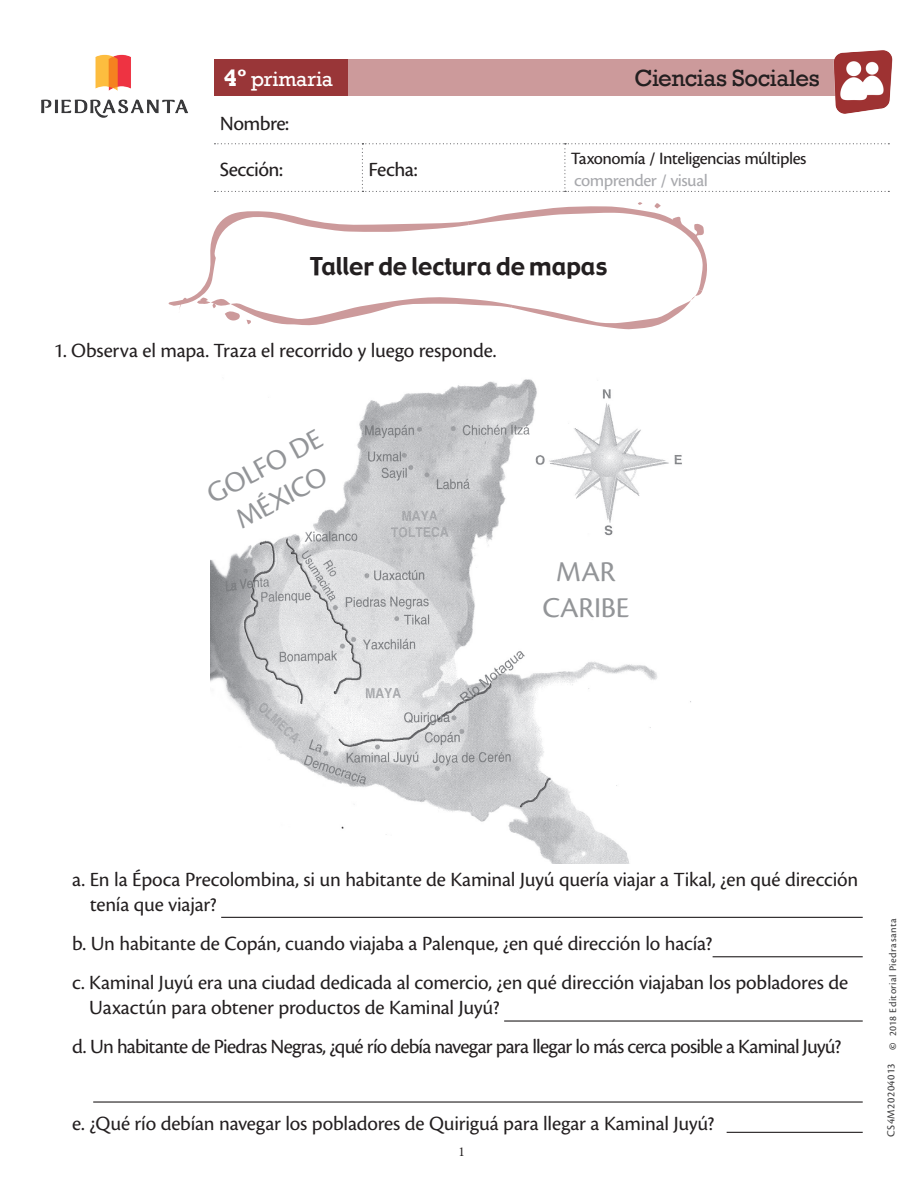
<style>
.page{position:relative;width:918px;height:1188px;background:#fff}
.page>*{position:absolute;margin:0;border:0;box-sizing:border-box;transform-origin:0 0}
.t1{font:29.85px "Cronos Pro";letter-spacing:-.005em;color:#939598}
.t2{font:24px "Gadget";color:#231f20}
.t3{font:24px "Rockwell";letter-spacing:-.02em;color:#231f20}
.t4{font:21px/25.2px "Cronos Pro";letter-spacing:-.01em;color:#231f20}
.t5{font:21px "Cronos Pro";letter-spacing:-.04em;color:#231f20}
.t6{font:21px/45.5px "Cronos Pro Capt";letter-spacing:-.03em;color:#231f20}
.t7{font:21px "Rockwell";letter-spacing:-.005em;color:#fff}
.t8{font:18px "Cronos Pro Capt";letter-spacing:-.03em;color:#231f20}
.Nombre_alumno{font:18px "Cronos Pro Capt";letter-spacing:-.03em;color:#a8a9ad}
.t9{font:13.5px "Minion Pro";color:#231f20}
._2014_Editorial_Pie{font:11.25px "Cronos Pro Capt";letter-spacing:.04em;color:#3e3e3f}
.t10{font:10.5px "Cronos Pro Capt";letter-spacing:.04em;color:#3e3e3f}
.s1{font-weight:700;font-size:24px}
.s2{font-family:"Cronos Pro";font-weight:700}
</style>
<div class="page">
<svg style="left:214px;top:59px;width:616px;height:37px;background:#c08485"></svg>
<svg style="left:214px;top:143px;width:675px;height:49px"></svg>
<img style="left:41px;top:54px;width:147px;height:64px">
<img style="left:830px;top:50px;width:63px;height:64px">
<svg style="left:168px;top:202px;width:539px;height:128px"></svg>
<hr style="left:221px;top:917px;width:642px;height:1px;background:#231f20">
<hr style="left:713px;top:956px;width:150px;height:1px;background:#231f20">
<hr style="left:504px;top:1020px;width:359px;height:2px;background:#231f20">
<hr style="left:727px;top:1132px;width:136px;height:1px;background:#231f20">
<hr style="left:93px;top:1101px;width:770px;height:2px;background:#231f20">
<img style="left:211px;top:379px;width:480px;height:484px">
<p class="t7" style="left:224px;top:67px;width:111px"><span class="s1">4º</span> primaria</p>
<p class="t3" style="left:634px;top:64px;width:187px">Ciencias Sociales</p>
<p class="t6" style="left:220px;top:101px;width:71px">Nombre:<br>Sección:</p>
<p class="t8" style="left:571px;top:148px;width:237px">Taxonomía / Inteligencias múltiples</p>
<p class="t6" style="left:368px;top:147px;width:51px">Fecha:</p>
<p class="Nombre_alumno" style="left:574px;top:170px;width:135px">comprender / visual</p>
<p class="t2" style="left:310px;top:251px;width:299px">Taller de lectura de mapas</p>
<p class="t4" style="left:54px;top:337px;width:444px">1. Observa el mapa. Traza el recorrido y luego responde.</p>
<p class="t1" style="left:201px;top:480px;width:128px;rotate:-28deg">GOLFO DE</p>
<p class="t1" style="left:229px;top:506px;width:101px;rotate:-28deg">MÉXICO</p>
<p class="t1" style="left:556px;top:555px;width:61px">MAR</p>
<p class="t1" style="left:542px;top:591px;width:88px">CARIBE</p>
<p class="t4" style="left:90px;top:867px;width:770px;text-indent:-17px">a. En la Época Precolombina, si un habitante de Kaminal Juyú quería viajar a Tikal, ¿en qué dirección tenía que viajar?</p>
<p class="t4" style="left:72px;top:931px;width:642px">b. Un habitante de Copán, cuando viajaba a Palenque, ¿en qué dirección lo hacía?</p>
<p class="t4" style="left:89px;top:970px;width:760px;text-indent:-17px">c. Kaminal Juyú era una ciudad dedicada al comercio, ¿en qué dirección viajaban los pobladores de<br>Uaxactún para obtener productos de Kaminal Juyú?</p>
<p class="t5" style="left:72px;top:1034px;width:770px">d. Un habitante de Piedras Negras, ¿qué río debía navegar para llegar lo más cerca posible a Kaminal Juyú?</p>
<p class="t4" style="left:72px;top:1111px;width:644px">e. ¿Qué río debían navegar los pobladores de Quiriguá para llegar a Kaminal Juyú?</p>
<p class="t9" style="left:459px;top:1143px;width:8px">1</p>
<p class="t10" style="left:887px;top:1050px;width:132px;rotate:-90deg"><span class="s2">©</span> 2018 Editorial Piedrasanta</p>
<p class="_2014_Editorial_Pie" style="left:884px;top:1137px;width:75px;rotate:-90deg">CS4M20204013</p>
</div>
